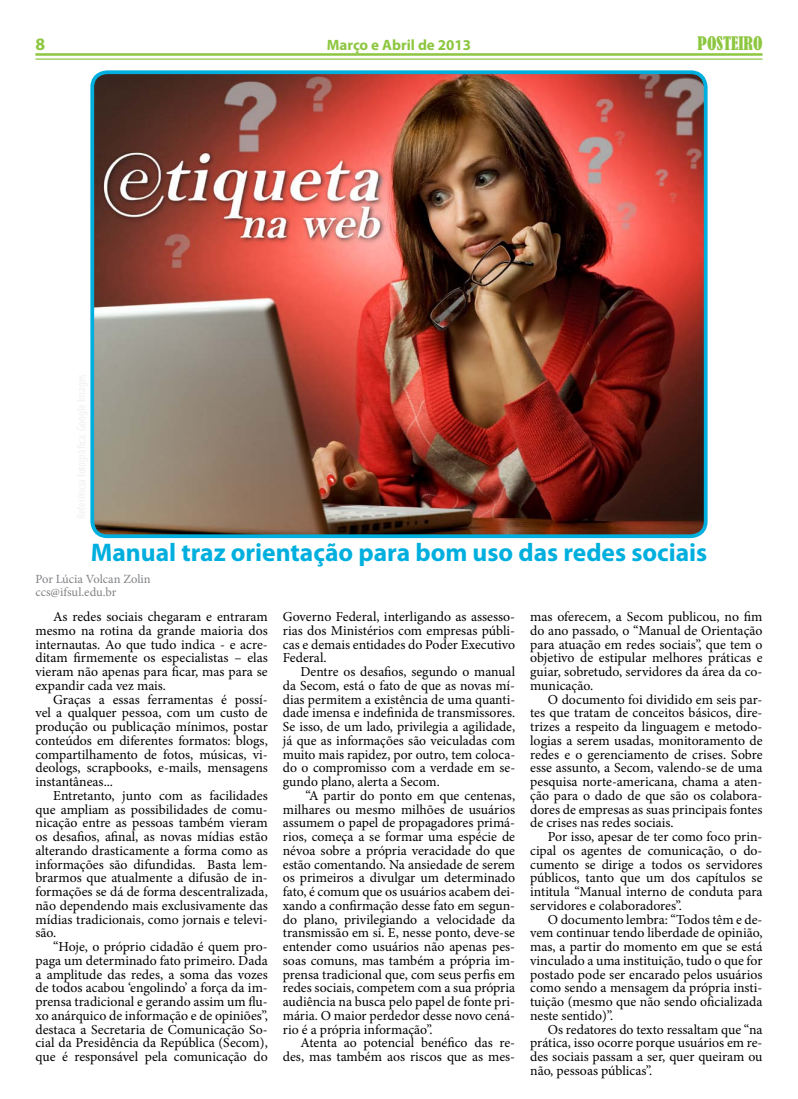
<style>
.page{position:relative;width:798px;height:1099px;background:#fff}
.page>*{position:absolute;margin:0;border:0;box-sizing:border-box;transform-origin:0 0}
.t1{font:700 25.5px "Myriad Pro";color:#00afde}
.t2{font:condensed 17.5px "Bernard";color:#8dc63f}
.t3{font:700 17.5px "Myriad Pro";color:#8dc63f}
.t4{font:700 15px "Myriad Pro";color:#8dc63f}
.t5{font:13.75px/13.8px "Minion Pro";color:#000;text-align:justify}
.t6{font:12.5px/12.5px "Minion Pro";color:#808285}
</style>
<div class="page">
<hr style="left:35px;top:53px;width:727px;height:3px;background:#8dc63f">
<hr style="left:35px;top:58px;width:727px;height:2px;background:#8dc63f">
<img style="left:95px;top:75px;width:610px;height:461px">
<div style="left:90px;top:70px;width:617px;height:468px;border:4px solid #00afde;border-radius:15px"></div>
<p class="t3" style="left:35px;top:33px;width:11px">8</p>
<p class="t4" style="left:326px;top:35px;width:146px">Março e Abril de 2013</p>
<p class="t2" style="left:697px;top:33px;width:66px">POSTEIRO</p>
<h1 class="t1" style="left:91px;top:535px;width:618px">Manual traz orientação para bom uso das redes sociais</h1>
<p class="t6" style="left:35px;top:573px;width:117px">Por Lúcia Volcan Zolin ccs@ifsul.edu.br</p>
<p class="t5" style="left:283px;top:609px;width:234px">Governo Federal, interligando as assesso&shy;rias dos Ministérios com empresas públi&shy;cas e demais entidades do Poder Executivo Federal.</p>
<p class="t5" style="left:283px;top:664px;width:234px;text-indent:18px">Dentre os desafios, segundo o manual da Secom, está o fato de que as novas mí&shy;dias permitem a existência de uma quanti&shy;dade imensa e indefinida de transmissores.<br>Se isso, de um lado, privilegia a agilidade, já que as informações são veiculadas com muito mais rapidez, por outro, tem coloca&shy;do o compromisso com a verdade em se&shy;gundo plano, alerta a Secom.</p>
<p class="t5" style="left:283px;top:788px;width:234px;text-indent:23px">“A partir do ponto em que centenas, milhares ou mesmo milhões de usuários assumem o papel de propagadores primá&shy;rios, começa a se formar uma espécie de névoa sobre a própria veracidade do que estão comentando. Na ansiedade de serem os primeiros a divulgar um determinado fato, é comum que os usuários acabem dei&shy;xando a confirmação desse fato em segun&shy;do plano, privilegiando a velocidade da transmissão em si. E, nesse ponto, deve-se entender como usuários não apenas pes&shy;soas comuns, mas também a própria im&shy;prensa tradicional que, com seus perfis em redes sociais, competem com a sua própria audiência na busca pelo papel de fonte pri&shy;mária. O maior perdedor desse novo cená&shy;rio é a própria informação”.</p>
<p class="t5" style="left:283px;top:1036px;width:234px;text-align:right">Atenta ao potencial benéfico das re&shy;des, mas também aos riscos que as mes-</p>
<p class="t5" style="left:35px;top:609px;width:234px;text-indent:18px">As redes sociais chegaram e entraram mesmo na rotina da grande maioria dos internautas. Ao que tudo indica - e acre&shy;ditam firmemente os especialistas – elas vieram não apenas para ficar, mas para se expandir cada vez mais.</p>
<p class="t5" style="left:35px;top:692px;width:234px;text-indent:18px">Graças a essas ferramentas é possí&shy;vel a qualquer pessoa, com um custo de produção ou publicação mínimos, postar conteúdos em diferentes formatos: blogs, compartilhamento de fotos, músicas, vi&shy;deologs, scrapbooks, e-mails, mensagens instantâneas...</p>
<p class="t5" style="left:35px;top:788px;width:234px;text-indent:18px">Entretanto, junto com as facilidades que ampliam as possibilidades de comu&shy;nicação entre as pessoas também vieram os desafios, afinal, as novas mídias estão alterando drasticamente a forma como as informações são difundidas. Basta lem&shy;brarmos que atualmente a difusão de in&shy;formações se dá de forma descentralizada, não dependendo mais exclusivamente das mídias tradicionais, como jornais e televi&shy;são.</p>
<p class="t5" style="left:35px;top:939px;width:234px;text-indent:18px">“Hoje, o próprio cidadão é quem pro&shy;paga um determinado fato primeiro. Dada a amplitude das redes, a soma das vozes de todos acabou ‘engolindo’ a força da im&shy;prensa tradicional e gerando assim um flu&shy;xo anárquico de informação e de opiniões”, destaca a Secretaria de Comunicação So&shy;cial da Presidência da República (Secom), que é responsável pela comunicação do</p>
<p class="t5" style="left:530px;top:609px;width:234px">mas oferecem, a Secom publicou, no fim do ano passado, o “Manual de Orientação para atuação em redes sociais”, que tem o objetivo de estipular melhores práticas e guiar, sobretudo, servidores da área da co&shy;municação.</p>
<p class="t5" style="left:530px;top:692px;width:234px;text-indent:18px">O documento foi dividido em seis par&shy;tes que tratam de conceitos básicos, dire&shy;trizes a respeito da linguagem e metodo&shy;logias a serem usadas, monitoramento de redes e o gerenciamento de crises. Sobre esse assunto, a Secom, valendo-se de uma pesquisa norte-americana, chama a aten&shy;ção para o dado de que são os colabora&shy;dores de empresas as suas principais fontes de crises nas redes sociais.</p>
<p class="t5" style="left:530px;top:829px;width:234px;text-indent:18px">Por isso, apesar de ter como foco prin&shy;cipal os agentes de comunicação, o do&shy;cumento se dirige a todos os servidores públicos, tanto que um dos capítulos se intitula “Manual interno de conduta para servidores e colaboradores”.</p>
<p class="t5" style="left:530px;top:912px;width:234px;text-indent:18px">O documento lembra: “Todos têm e de&shy;vem continuar tendo liberdade de opinião, mas, a partir do momento em que se está vinculado a uma instituição, tudo o que for postado pode ser encarado pelos usuários como sendo a mensagem da própria insti&shy;tuição (mesmo que não sendo oficializada neste sentido)”.</p>
<p class="t5" style="left:530px;top:1022px;width:234px;text-indent:18px">Os redatores do texto ressaltam que “na prática, isso ocorre porque usuários em re&shy;des sociais passam a ser, quer queiram ou não, pessoas públicas”.</p>
</div>
